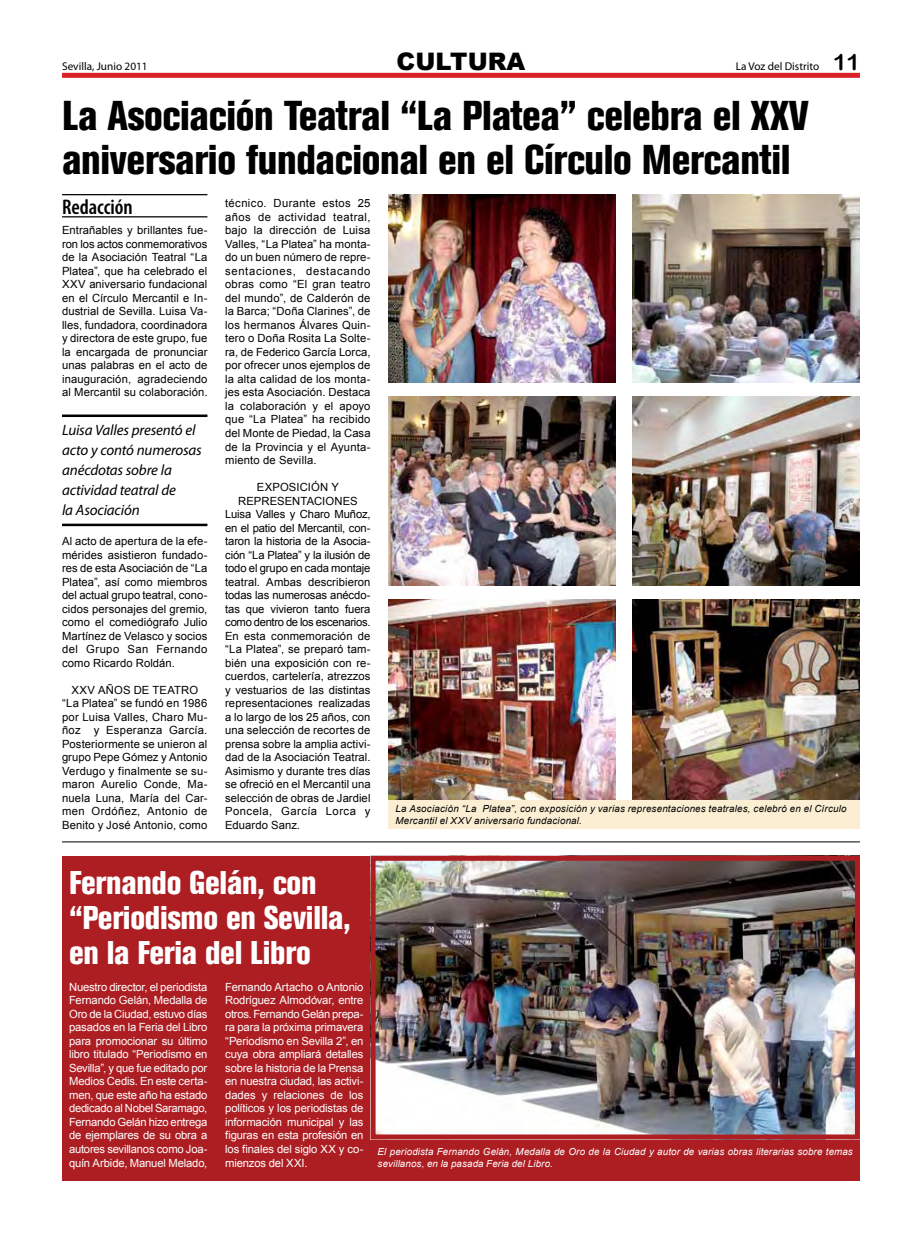
<style>
.page{position:relative;width:922px;height:1241px;background:#fff}
.page>*{position:absolute;margin:0;border:0;box-sizing:border-box;transform-origin:0 0}
.t1{font:800 condensed 41.25px/43.8px "Akzidenz Grotesk BE";letter-spacing:-.01em;color:#000;scale:.95 1}
.t2{font:800 condensed 32.5px/35px "Akzidenz Grotesk BE";letter-spacing:-.01em;color:#fff;scale:.95 1}
.t3{font:900 24.12px "Arial";color:#000}
.t4{font:600 condensed 21.25px "Myriad Pro";color:#000}
.t5{font:italic 15px/20px "Myriad Pro";letter-spacing:-.01em;color:#000}
.t6{font:11.25px/13.5px "Arial";letter-spacing:.005em;color:#000;text-align:justify}
.t7{font:11.25px/13.5px "Arial";letter-spacing:-.015em;color:#fff;text-align:justify}
.t8{font:11.25px "Arial";letter-spacing:-.015em;color:#000}
.t9{font:11.25px "Myriad Pro";color:#000}
.t10{font:11.25px "Arial";letter-spacing:-.025em;color:#000}
.t11{font:11.25px "Arial";letter-spacing:.04em;color:#000}
.t12{font:italic 9.75px/11.8px "Arial";letter-spacing:.02em;color:#000}
.t13{font:italic 9.75px/11.8px "Arial";letter-spacing:.01em;color:#fff}
.s1{font-family:"Arial Rounded MT Bold";font-size:22.5px}
</style>
<div class="page">
<div style="left:62px;top:73px;width:797px;height:5px;background:#da2128"></div>
<hr style="left:62px;top:194px;width:145px;height:1px;background:#000">
<hr style="left:62px;top:216px;width:145px;height:1px;background:#000">
<hr style="left:62px;top:841px;width:797px;height:1px;background:#000">
<img style="left:388px;top:599px;width:227px;height:201px">
<img style="left:388px;top:396px;width:227px;height:189px">
<img style="left:388px;top:194px;width:227px;height:189px">
<img style="left:632px;top:599px;width:227px;height:201px">
<img style="left:632px;top:396px;width:227px;height:189px">
<img style="left:632px;top:194px;width:227px;height:189px">
<div style="left:62px;top:855px;width:797px;height:324px;background:#ad1e23"></div>
<img style="left:376px;top:861px;width:477px;height:272px">
<div style="left:370px;top:855px;width:489px;height:284px;border:5px solid #ad1e23"></div>
<div style="left:388px;top:800px;width:471px;height:28px;background:#fbeed3"></div>
<hr style="left:62px;top:414px;width:145px;height:3px;background:#000">
<hr style="left:62px;top:523px;width:145px;height:3px;background:#000">
<p class="t9" style="left:62px;top:59px;width:87px">Sevilla, Junio 2011</p>
<h3 class="t3" style="left:396px;top:44px;width:130px">CULTURA</h3>
<p class="t9" style="left:735px;top:59px;width:125px">La Voz del Distrito <span class="s1">11</span></p>
<h1 class="t1" style="left:62px;top:94px;width:787px">La Asociación Teatral “La Platea” celebra el XXV aniversario fundacional en el Círculo Mercantil</h1>
<h3 class="t4" style="left:62px;top:194px;width:72px">Redacción</h3>
<p class="t6" style="left:225px;top:197px;width:147px">técnico. Durante estos 25 años de actividad teatral, bajo la dirección de Luisa Valles, “La Platea” ha monta&shy;do un buen número de repre&shy;sentaciones, destacando obras como “El gran teatro del mundo”, de Calderón de la Barca; “Doña Clarines”, de los hermanos Álvares Quin&shy;tero o Doña Rosita La Solte&shy;ra, de Federico García Lorca, por ofrecer unos ejemplos de la alta calidad de los monta&shy;jes esta Asociación. Destaca la colaboración y el apoyo que “La Platea” ha recibido del Monte de Piedad, la Casa de la Provincia y el Ayunta&shy;miento de Sevilla.</p>
<p class="t6" style="left:257px;top:480px;width:83px">EXPOSICIÓN Y</p>
<p class="t6" style="left:238px;top:494px;width:121px">REPRESENTACIONES</p>
<p class="t8" style="left:225px;top:506px;width:147px">Luisa Valles y Charo Muñoz,</p>
<p class="t6" style="left:225px;top:521px;width:147px">en el patio del Mercantil, con-</p>
<p class="t6" style="left:225px;top:534px;width:147px">taron la historia de la Asocia-</p>
<p class="t8" style="left:225px;top:547px;width:147px">ción “La Platea” y la ilusión de</p>
<p class="t6" style="left:225px;top:561px;width:147px">todo el grupo en cada montaje</p>
<p class="t6" style="left:225px;top:575px;width:147px">teatral. Ambas describieron</p>
<p class="t8" style="left:225px;top:587px;width:147px">todas las numerosas anécdo-</p>
<p class="t6" style="left:225px;top:602px;width:147px">tas que vivieron tanto fuera</p>
<p class="t10" style="left:225px;top:614px;width:147px">como dentro de los escenarios.</p>
<p class="t6" style="left:225px;top:629px;width:147px">En esta conmemoración de</p>
<p class="t6" style="left:225px;top:642px;width:147px">“La Platea”, se preparó tam-</p>
<p class="t6" style="left:225px;top:656px;width:147px">bién una exposición con re-</p>
<p class="t6" style="left:225px;top:669px;width:147px">cuerdos, cartelería, atrezzos</p>
<p class="t6" style="left:225px;top:683px;width:147px">y vestuarios de las distintas</p>
<p class="t6" style="left:225px;top:696px;width:147px">representaciones realizadas</p>
<p class="t6" style="left:225px;top:710px;width:147px">a lo largo de los 25 años, con</p>
<p class="t6" style="left:225px;top:723px;width:147px">una selección de recortes de</p>
<p class="t6" style="left:225px;top:737px;width:147px">prensa sobre la amplia activi-</p>
<p class="t6" style="left:225px;top:750px;width:147px">dad de la Asociación Teatral.</p>
<p class="t6" style="left:225px;top:764px;width:147px">Asimismo y durante tres días</p>
<p class="t6" style="left:225px;top:777px;width:147px">se ofreció en el Mercantil una</p>
<p class="t6" style="left:225px;top:791px;width:147px">selección de obras de Jardiel</p>
<p class="t11" style="left:225px;top:803px;width:147px">Poncela, García Lorca y</p>
<p class="t6" style="left:225px;top:818px;width:76px">Eduardo Sanz.</p>
<p class="t6" style="left:62px;top:224px;width:147px">Entrañables y brillantes fue&shy;ron los actos conmemorativos de la Asociación Teatral “La Platea”, que ha celebrado el XXV aniversario fundacional en el Círculo Mercantil e In&shy;dustrial de Sevilla. Luisa Va&shy;lles, fundadora, coordinadora y directora de este grupo, fue la encargada de pronunciar unas palabras en el acto de inauguración, agradeciendo al Mercantil su colaboración.</p>
<h3 class="t5" style="left:62px;top:419px;width:141px">Luisa Valles presentó el acto y contó numerosas anécdotas sobre la actividad teatral de<br>la Asociación</h3>
<p class="t6" style="left:62px;top:534px;width:147px">Al acto de apertura de la efe&shy;mérides asistieron fundado&shy;res de esta Asociación de “La Platea”, así como miembros del actual grupo teatral, cono&shy;cidos personajes del gremio, como el comediógrafo Julio Martínez de Velasco y socios del Grupo San Fernando como Ricardo Roldán.</p>
<p class="t6" style="left:62px;top:683px;width:147px;text-align:center">XXV AÑOS DE TEATRO “La Platea” se fundó en 1986 por Luisa Valles, Charo Mu&shy;ñoz y Esperanza García.<br>Posteriormente se unieron al grupo Pepe Gómez y Antonio<br>Verdugo y finalmente se su&shy;maron Aurelio Conde, Ma&shy;nuela Luna, María del Car&shy;men Ordóñez, Antonio de<br>Benito y José Antonio, como</p>
<h2 class="t2" style="left:69px;top:865px;width:298px">Fernando Gelán, con “Periodismo en Sevilla, en la Feria del Libro</h2>
<p class="t12" style="left:395px;top:803px;width:452px">La Asociación “La Platea”, con exposición y varias representaciones teatrales, celebró en el Círculo<br>Mercantil el XXV aniversario fundacional.</p>
<p class="t7" style="left:69px;top:980px;width:140px">Nuestro director, el periodista Fernando Gelán, Medalla de Oro de la Ciudad, estuvo días pasados en la Feria del Libro para promocionar su último libro titulado “Periodismo en Sevilla”, y que fue editado por Medios Cedis. En este certa&shy;men, que este año ha estado dedicado al Nobel Saramago, Fernando Gelán hizo entrega de ejemplares de su obra a autores sevillanos como Joa&shy;quín Arbide, Manuel Melado,</p>
<p class="t7" style="left:225px;top:980px;width:140px">Fernando Artacho o Antonio Rodríguez Almodóvar, entre otros. Fernando Gelán prepa&shy;ra para la próxima primavera “Periodismo en Sevilla 2”, en cuya obra ampliará detalles sobre la historia de la Prensa en nuestra ciudad, las activi&shy;dades y relaciones de los políticos y los periodistas de información municipal y las figuras en esta profesión en los finales del siglo XX y co&shy;mienzos del XXI.</p>
<p class="t13" style="left:377px;top:1145px;width:476px">El periodista Fernando Gelán, Medalla de Oro de la Ciudad y autor de varias obras literarias sobre temas sevillanos, en la pasada Feria del Libro.</p>
</div>
